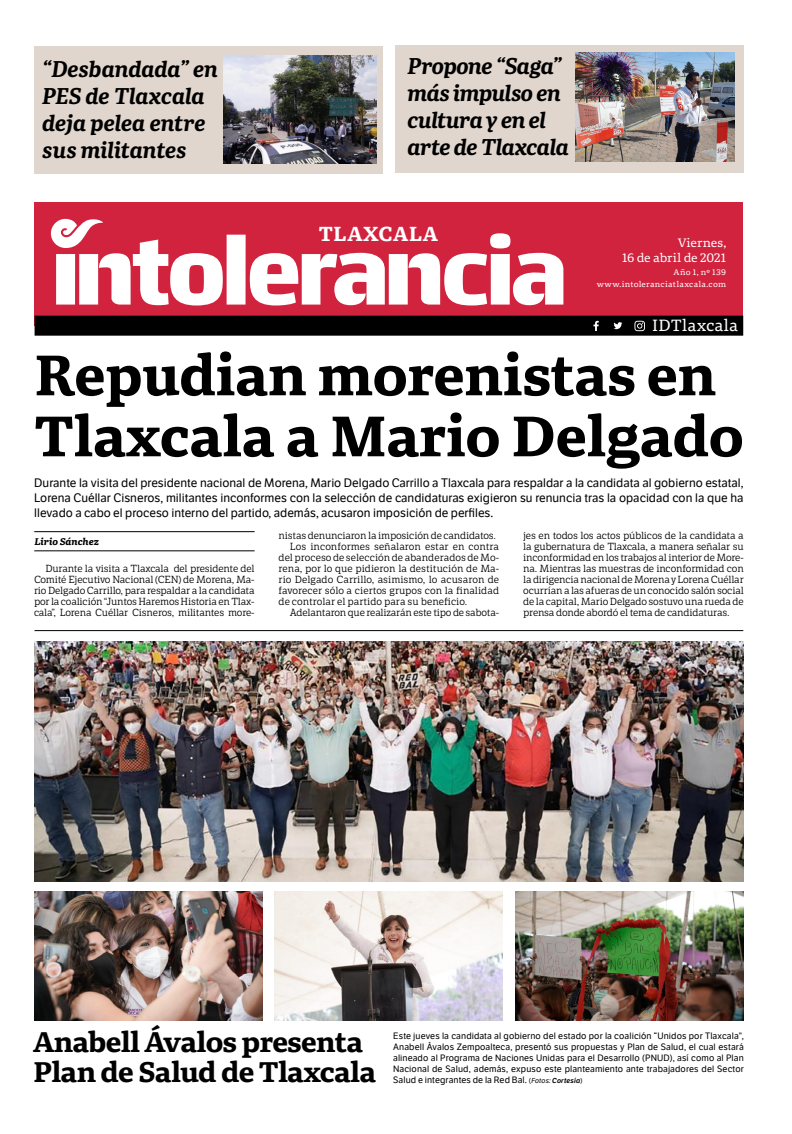
<style>
.page{position:relative;width:792px;height:1134px;background:#fff}
.page>*{position:absolute;margin:0;border:0;box-sizing:border-box;transform-origin:0 0}
.CABEZA_segunda{font:700 56px "Portada Text";letter-spacing:-.01em;color:#000}
.CABEZA_segunda-2{font:700 28px "Portada Text";letter-spacing:-.025em;color:#000}
.TITULO_MENOR_3{font:italic 700 22px "Portada";letter-spacing:-.015em;color:#000}
.TITULO_MENOR_3-2{font:700 20px "Portada Text";letter-spacing:.025em;color:#fff}
.t1{font:16px "Portada Text";letter-spacing:-.01em;color:#fff}
.t2{font:12px/15px "LFT Etica";color:#000;text-align:justify}
.t3{font:12px "Portada Text";letter-spacing:-.015em;color:#fff}
.TEXTO{font:10px/11px "LFT Etica Sheriff";letter-spacing:-.02em;color:#000;text-align:justify}
.NOMBRE__articulo{font:italic 700 9.5px "Portada Text";letter-spacing:-.01em;color:#000}
.Sumario{font:9px/11px "LFT Etica";letter-spacing:.01em;color:#000;text-align:justify}
.t4{font:8px "Portada Text";letter-spacing:.025em;color:#fff}
.s1{font-size:7px}
.s2{font-style:italic;font-size:7px}
.s3{font-weight:600;font-style:italic;font-size:7px}
</style>
<div class="page">
<div style="left:35px;top:202px;width:708px;height:124px;background:#d1223e"></div>
<div style="left:35px;top:316px;width:708px;height:20px;background:#000"></div>
<div style="left:227px;top:235px;width:19px;height:70px;background:#fff"></div>
<svg style="left:250px;top:233px;width:313px;height:72px"></svg>
<svg style="left:51px;top:218px;width:172px;height:87px"></svg>
<hr style="left:34px;top:531px;width:221px;height:1px;background:#000">
<hr style="left:34px;top:550px;width:221px;height:1px;background:#000">
<div style="left:395px;top:45px;width:349px;height:128px;background:#e0d6ce"></div>
<svg style="left:594px;top:321px;width:5px;height:10px"></svg>
<svg style="left:614px;top:322px;width:8px;height:7px"></svg>
<svg style="left:632px;top:318px;width:16px;height:16px"></svg>
<svg style="left:634px;top:321px;width:11px;height:10px"></svg>
<img style="left:575px;top:52px;width:159px;height:110px">
<hr style="left:34px;top:630px;width:709px;height:1px;background:#000">
<div style="left:34px;top:46px;width:349px;height:128px;background:#e0d6ce"></div>
<img style="left:224px;top:56px;width:152px;height:108px">
<img style="left:35px;top:641px;width:709px;height:240px">
<img style="left:34px;top:891px;width:228px;height:130px">
<img style="left:275px;top:891px;width:228px;height:130px">
<img style="left:516px;top:891px;width:228px;height:130px">
<p class="TITULO_MENOR_3" style="left:42px;top:53px;width:177px">“Desbandada” en</p>
<p class="TITULO_MENOR_3" style="left:42px;top:80px;width:164px">PES de Tlaxcala</p>
<p class="TITULO_MENOR_3" style="left:42px;top:107px;width:165px">deja pelea entre</p>
<p class="TITULO_MENOR_3" style="left:42px;top:134px;width:146px">sus militantes</p>
<p class="TITULO_MENOR_3" style="left:408px;top:50px;width:156px">Propone “Saga”</p>
<p class="TITULO_MENOR_3" style="left:408px;top:77px;width:155px">más impulso en</p>
<p class="TITULO_MENOR_3" style="left:408px;top:104px;width:140px">cultura y en el</p>
<p class="TITULO_MENOR_3" style="left:408px;top:131px;width:163px">arte de Tlaxcala</p>
<p class="TITULO_MENOR_3-2" style="left:319px;top:219px;width:121px">TLAXCALA</p>
<p class="t3" style="left:678px;top:234px;width:50px">Viernes,</p>
<p class="t3" style="left:622px;top:249px;width:106px">16 de abril de 2021</p>
<p class="t4" style="left:673px;top:267px;width:54px">Año 1, nº 139</p>
<p class="t4" style="left:597px;top:279px;width:131px">www.intoleranciatlaxcala.com</p>
<p class="t1" style="left:652px;top:315px;width:88px">IDTlaxcala</p>
<p class="CABEZA_segunda" style="left:34px;top:333px;width:684px">Repudian morenistas en</p>
<p class="CABEZA_segunda" style="left:34px;top:394px;width:711px">Tlaxcala a Mario Delgado</p>
<p class="t2" style="left:34px;top:475px;width:711px">Durante la visita del presidente nacional de Morena, Mario Delgado Carrillo a Tlaxcala para respaldar a la candidata al gobierno estatal, Lorena Cuéllar Cisneros, militantes inconformes con la selección de candidaturas exigieron su renuncia tras la opacidad con la que ha llevado a cabo el proceso interno del partido, además, acusaron imposición de perfiles.</p>
<p class="NOMBRE__articulo" style="left:34px;top:534px;width:66px">Lirio Sánchez</p>
<p class="TEXTO" style="left:34px;top:563px;width:222px;text-indent:11px">Durante la visita a Tlaxcala del presidente del Comité Ejecutivo Nacional (CEN) de Morena, Ma&shy;rio Delgado Carrillo, para respaldar a la candidata por la coalición “Juntos Haremos Historia en Tlax&shy;cala”, Lorena Cuéllar Cisneros, militantes more-</p>
<p class="TEXTO" style="left:279px;top:530px;width:219px">nistas denunciaron la imposición de candidatos.</p>
<p class="TEXTO" style="left:279px;top:541px;width:222px;text-indent:11px">Los inconformes señalaron estar en contra del proceso de selección de abanderados de Mo&shy;rena, por lo que pidieron la destitución de Ma&shy;rio Delgado Carrillo, asimismo, lo acusaron de favorecer sólo a ciertos grupos con la finalidad de controlar el partido para su beneficio.</p>
<p class="TEXTO" style="left:290px;top:607px;width:211px">Adelantaron que realizarán este tipo de sabota-</p>
<p class="TEXTO" style="left:523px;top:530px;width:222px">jes en todos los actos públicos de la candidata a la gubernatura de Tlaxcala, a manera señalar su inconformidad en los trabajos al interior de More&shy;na. Mientras las muestras de inconformidad con la dirigencia nacional de Morena y Lorena Cuéllar ocurrían a las afueras de un conocido salón social de la capital, Mario Delgado sostuvo una rueda de prensa donde abordó el tema de candidaturas.</p>
<p class="CABEZA_segunda-2" style="left:33px;top:1021px;width:331px">Anabell Ávalos presenta</p>
<p class="CABEZA_segunda-2" style="left:33px;top:1051px;width:345px">Plan de Salud de Tlaxcala</p>
<p class="Sumario" style="left:393px;top:1031px;width:352px">Este jueves la candidata al gobierno del estado por la coalición “Unidos por Tlaxcala”, Anabell Ávalos Zempoalteca, presentó sus propuestas y Plan de Salud, el cual estará alineado al Programa de Naciones Unidas para el Desarrollo (PNUD), así como al Plan Nacional de Salud, además, expuso este planteamiento ante trabajadores del Sector Salud e integrantes de la Red Bal. <span class="s1">(</span><span class="s2">Fotos:</span> <span class="s3">Cortesía</span><span class="s1">)</span></p>
</div>
